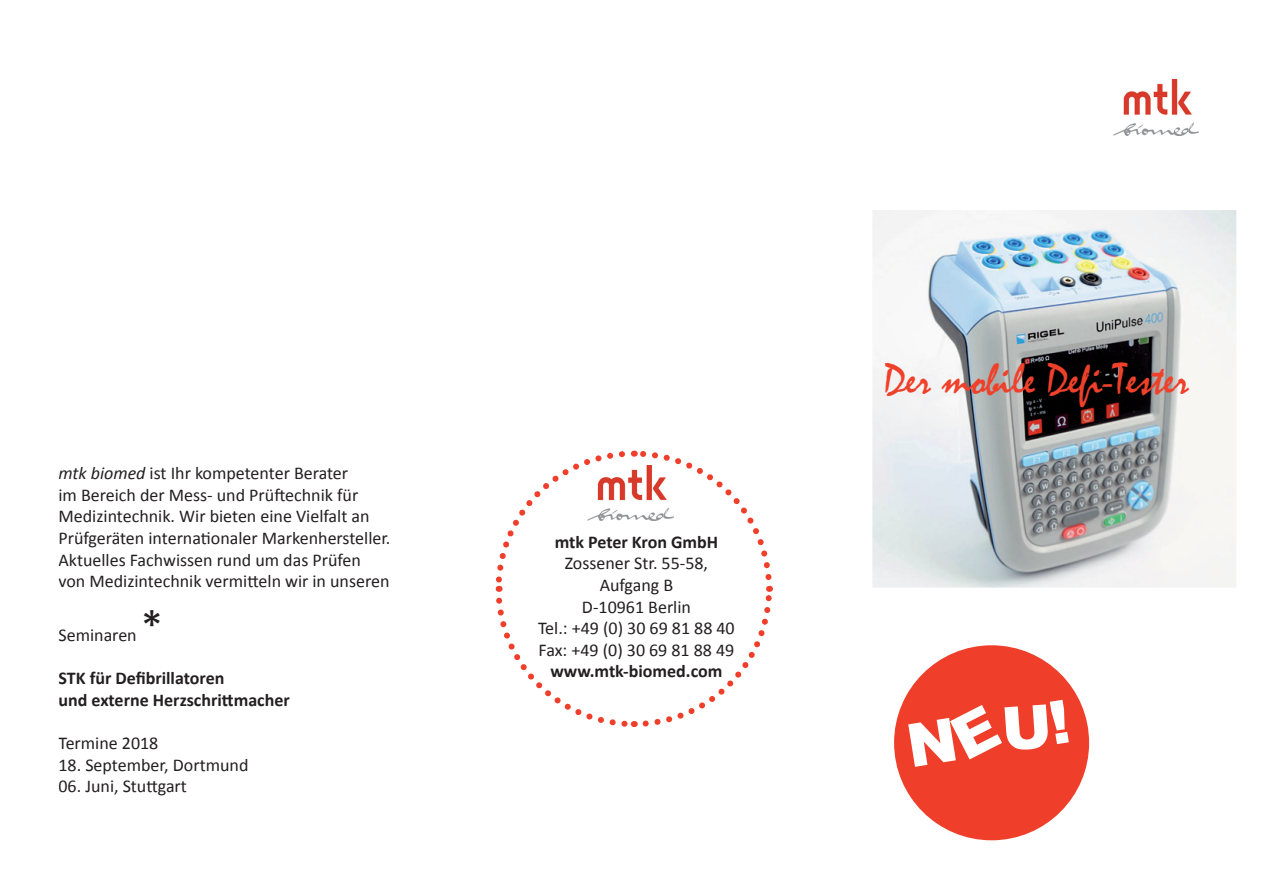
<style>
.page{position:relative;width:1263px;height:893px;background:#fff}
.page>*{position:absolute;margin:0;border:0;box-sizing:border-box;transform-origin:0 0}
.t1{font:45px "Mistral";color:#ef402a}
.t2{font:45px "Calibri";color:#231f20}
.t3{font:18px/21.6px "Calibri";color:#231f20;text-align:center}
.t4{font:700 18px/21.6px "Calibri";color:#231f20}
.s1{font-style:italic}
</style>
<div class="page">
<svg style="left:495px;top:450px;width:278px;height:277px"></svg>
<img style="left:588px;top:465px;width:85px;height:56px">
<img style="left:873px;top:211px;width:363px;height:376px">
<div style="left:894px;top:645px;width:195px;height:195px;background:#ef3e2a;border-radius:50%"></div>
<img style="left:1113px;top:80px;width:85px;height:55px">
<p class="t3" style="left:58px;top:462px;width:333px;text-align:left"><span class="s1">mtk biomed</span> ist Ihr kompetenter Berater<br>im Bereich der Mess- und Prüftechnik für Medizintechnik. Wir bieten eine Vielfalt an Prüfgeräten internationaler Markenhersteller.<br>Aktuelles Fachwissen rund um das Prüfen von Medizintechnik vermitteln wir in unseren</p>
<p class="t3" style="left:58px;top:624px;width:80px">Seminaren</p>
<h1 class="t2" style="left:141px;top:598px;width:24px">*</h1>
<p class="t4" style="left:58px;top:668px;width:233px">STK für Defibrillatoren<br>und externe Herzschrittmacher</p>
<p class="t3" style="left:58px;top:732px;width:101px">Termine 2018</p>
<p class="t3" style="left:58px;top:754px;width:191px">18. September, Dortmund</p>
<p class="t3" style="left:58px;top:776px;width:130px">06. Juni, Stuttgart</p>
<p class="t4" style="left:555px;top:531px;width:165px">mtk Peter Kron GmbH</p>
<p class="t3" style="left:538px;top:553px;width:198px">Zossener Str. 55-58,<br>Aufgang B<br>D-10961 Berlin<br>Tel.: +49 (0) 30 69 81 88 40<br>Fax: +49 (0) 30 69 81 88 49</p>
<p class="t4" style="left:550px;top:661px;width:174px">www.mtk-biomed.com</p>
<h1 class="t1" style="left:884px;top:352px;width:307px">Der mobile Defi-Tester</h1>
</div>
